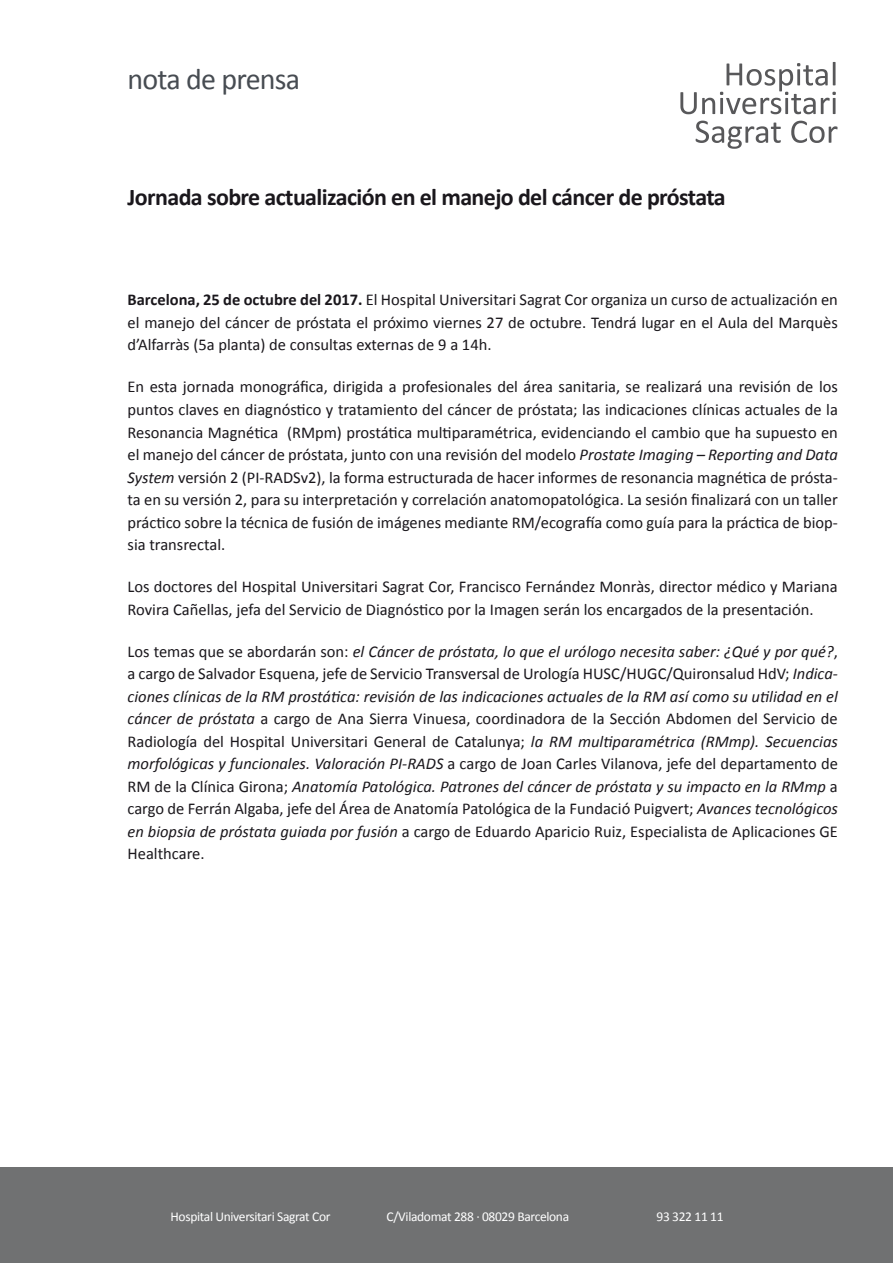
<style>
.page{position:relative;width:893px;height:1263px;background:#fff}
.page>*{position:absolute;margin:0;border:0;box-sizing:border-box;transform-origin:0 0}
.t1{font:30px "Calibri";letter-spacing:-.025em;color:#474c52}
.t2{font:700 24px "Calibri";letter-spacing:-.025em;color:#1a171c}
.t3{font:16.5px/22.5px "Calibri";color:#1a171c;text-align:justify}
.t4{font:13.5px "Calibri";letter-spacing:-.025em;color:#fff}
.s1{font-weight:700}
.s2{font-style:italic}
</style>
<div class="page">
<div style="left:0;top:1167px;width:893px;height:96px;background:#707172"></div>
<svg style="left:680px;top:62px;width:156px;height:52px"></svg>
<svg style="left:696px;top:121px;width:85px;height:28px"></svg>
<svg style="left:791px;top:121px;width:46px;height:22px"></svg>
<h1 class="t1" style="left:128px;top:60px;width:174px">nota de prensa</h1>
<h2 class="t2" style="left:128px;top:181px;width:600px">Jornada sobre actualización en el manejo del cáncer de próstata</h2>
<p class="t3" style="left:128px;top:289px;width:712px"><span class="s1">Barcelona, 25 de octubre del 2017.</span> El Hospital Universitari Sagrat Cor organiza un curso de actualización en el manejo del cáncer de próstata el próximo viernes 27 de octubre. Tendrá lugar en el Aula del Marquès d’Alfarràs (5a planta) de consultas externas de 9 a 14h.</p>
<p class="t3" style="left:128px;top:376px;width:712px">En esta jornada monográfica, dirigida a profesionales del área sanitaria, se realizará una revisión de los puntos claves en diagnóstico y tratamiento del cáncer de próstata; las indicaciones clínicas actuales de la Resonancia Magnética (RMpm) prostática multiparamétrica, evidenciando el cambio que ha supuesto en el manejo del cáncer de próstata, junto con una revisión del modelo <span class="s2">Prostate Imaging – Reporting and Data System</span> versión 2 (PI-RADSv2), la forma estructurada de hacer informes de resonancia magnética de prósta&shy;ta en su versión 2, para su interpretación y correlación anatomopatológica. La sesión finalizará con un taller práctico sobre la técnica de fusión de imágenes mediante RM/ecografía como guía para la práctica de biop&shy;sia transrectal.</p>
<p class="t3" style="left:128px;top:575px;width:712px">Los doctores del Hospital Universitari Sagrat Cor, Francisco Fernández Monràs, director médico y Mariana<br>Rovira Cañellas, jefa del Servicio de Diagnóstico por la Imagen serán los encargados de la presentación.</p>
<p class="t3" style="left:128px;top:640px;width:712px">Los temas que se abordarán son: <span class="s2">el Cáncer de próstata, lo que el urólogo necesita saber: ¿Qué y por qué?</span>, a cargo de Salvador Esquena, jefe de Servicio Transversal de Urología HUSC/HUGC/Quironsalud HdV; <span class="s2">Indica&shy;ciones clínicas de la RM prostática: revisión de las indicaciones actuales de la RM así como su utilidad en el cáncer de próstata</span> a cargo de Ana Sierra Vinuesa, coordinadora de la Sección Abdomen del Servicio de Radiología del Hospital Universitari General de Catalunya; <span class="s2">la RM multiparamétrica (RMmp). Secuencias morfológicas y funcionales. Valoración PI-RADS</span> a cargo de Joan Carles Vilanova, jefe del departamento de RM de la Clínica Girona; <span class="s2">Anatomía Patológica. Patrones del cáncer de próstata y su impacto en la RMmp</span> a cargo de Ferrán Algaba, jefe del Área de Anatomía Patológica de la Fundació Puigvert; <span class="s2">Avances tecnológicos en biopsia de próstata guiada por fusión</span> a cargo de Eduardo Aparicio Ruiz, Especialista de Aplicaciones GE Healthcare.</p>
<p class="t4" style="left:171px;top:1208px;width:161px">Hospital Universitari Sagrat Cor</p>
<p class="t4" style="left:387px;top:1208px;width:184px">C/Viladomat 288 · 08029 Barcelona</p>
<p class="t4" style="left:656px;top:1208px;width:69px">93 322 11 11</p>
</div>
